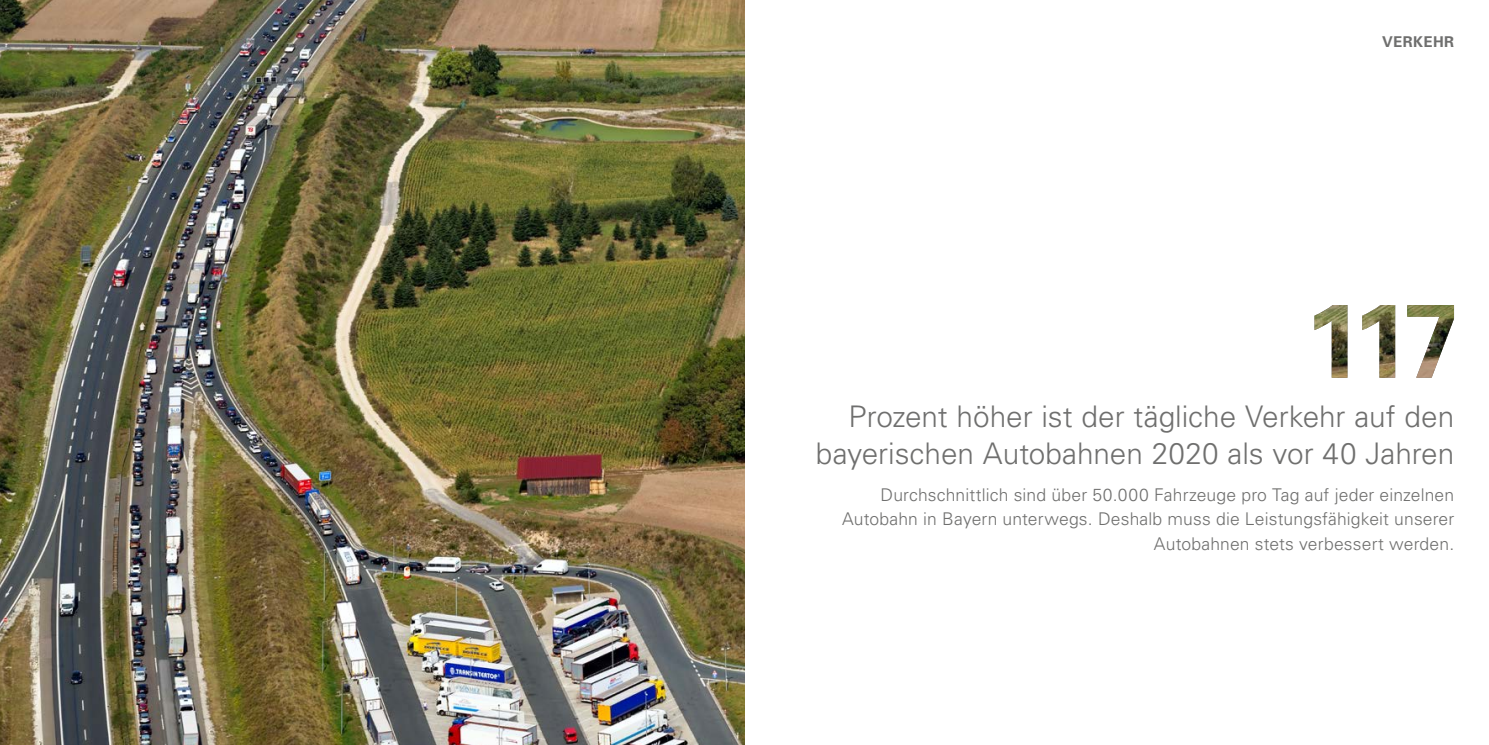
<style>
.page{position:relative;width:1489px;height:745px;background:#fff}
.page>*{position:absolute;margin:0;border:0;box-sizing:border-box;transform-origin:0 0}
.Headline_70k_links{font:300 29.75px/36.8px "Univers";color:#6f6f6e;text-align:right}
.Copy_70_k_links{font:300 17.5px/24.5px "Univers";letter-spacing:.01em;color:#6f6f6e;text-align:right}
.t1{font:700 14.88px "Univers";letter-spacing:.03em;color:#6f6f6e}
.s1{color:#fff}
</style>
<div class="page">
<img style="left:1314px;top:305px;width:139px;height:72px">
<img style="left:0;top:0;width:744px;height:744px">
<p class="t1" style="left:1381px;top:32px;width:74px">VERKEHR</p>
<p class="Headline_70k_links" style="left:794px;top:397px;width:661px"><span class="s1">117</span> Prozent höher ist der tägliche Verkehr auf den bayerischen Autobahnen 2020 als vor 40 Jahren</p>
<p class="Copy_70_k_links" style="left:842px;top:481px;width:613px">Durchschnittlich sind über 50.000 Fahrzeuge pro Tag auf jeder einzelnen<br>Autobahn in Bayern unterwegs. Deshalb muss die Leistungsfähigkeit unserer<br>Autobahnen stets verbessert werden.</p>
</div>
